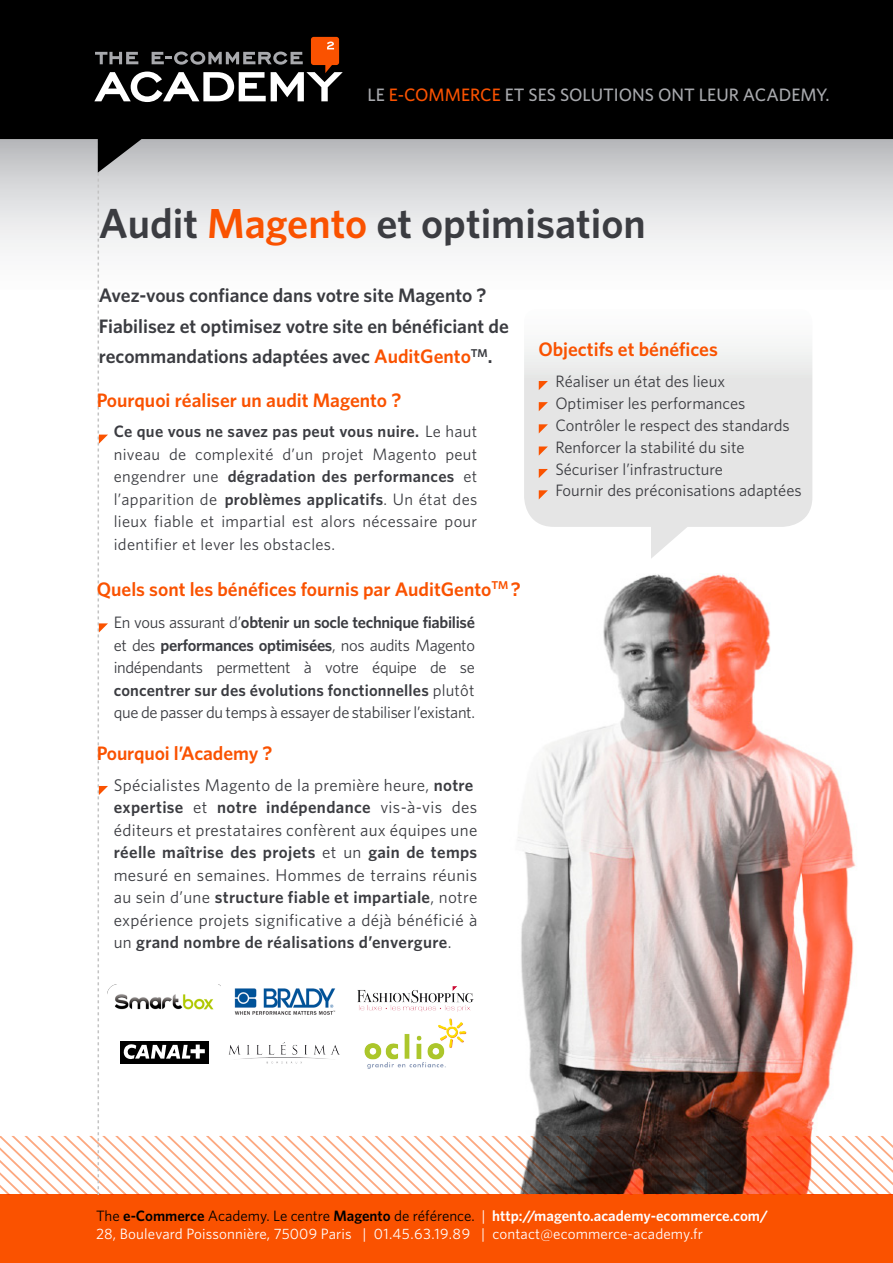
<style>
.page{position:relative;width:893px;height:1263px;background:#fff}
.page>*{position:absolute;margin:0;border:0;box-sizing:border-box;transform-origin:0 0}
.t1{font:600 42px "Whitney";color:#3b3c41}
.t2{font:600 19.5px "Whitney";color:#3b3c41}
.t3{font:600 19.5px "Whitney";color:#fa5200}
.t4{font:500 18px "Whitney";color:#a8a9ad}
.t5{font:16.95px/22.5px "Whitney";letter-spacing:.02em;color:#3b3c41;text-align:justify}
.t6{font:16.5px/22.5px "Whitney";color:#3b3c41;text-align:justify}
.t7{font:600 16.5px/22.5px "Whitney";letter-spacing:.01em;color:#3b3c41;text-align:justify}
.t8{font:16.5px "Whitney";letter-spacing:-.02em;color:#3b3c41}
.t9{font:600 15px "Whitney";color:#fff}
.t10{font:15px "Whitney";letter-spacing:.01em;color:#fff}
.s1{color:#fa5200}
.s2{font-weight:600}
.s3{font-weight:400}
.s4{font-weight:400;color:#000}
.s5{color:#000}
</style>
<div class="page">
<img style="left:518px;top:574px;width:338px;height:562px">
<div style="left:0;top:1195px;width:893px;height:68px;background:#fa5200"></div>
<svg style="left:0;top:1136px;width:893px;height:59px"></svg>
<img style="left:364px;top:1018px;width:103px;height:51px">
<img style="left:357px;top:986px;width:117px;height:25px">
<svg style="left:0;top:173px;width:893px;height:77px"></svg>
<svg style="left:524px;top:346px;width:288px;height:212px"></svg>
<svg style="left:539px;top:381px;width:9px;height:9px"></svg>
<svg style="left:539px;top:402px;width:9px;height:9px"></svg>
<svg style="left:539px;top:424px;width:9px;height:9px"></svg>
<svg style="left:539px;top:446px;width:9px;height:10px"></svg>
<svg style="left:539px;top:469px;width:9px;height:9px"></svg>
<svg style="left:539px;top:490px;width:9px;height:9px"></svg>
<svg style="left:0;top:0;width:893px;height:173px;background:#242424"></svg>
<svg style="left:94px;top:23px;width:249px;height:1172px"></svg>
<img style="left:234px;top:984px;width:103px;height:35px">
<p class="t4" style="left:367px;top:84px;width:464px">LE <span class="s1">E-COMMERCE</span> ET SES SOLUTIONS ONT LEUR ACADEMY.</p>
<p class="t1" style="left:99px;top:198px;width:549px">Audit <span class="s1">Magento</span> et optimisation</p>
<p class="t2" style="left:99px;top:284px;width:389px">Avez-vous confiance dans votre site Magento ?</p>
<p class="t2" style="left:99px;top:314px;width:411px">Fiabilisez et optimisez votre site en bénéficiant de</p>
<p class="t2" style="left:99px;top:345px;width:395px">recommandations adaptées avec <span class="s1">AuditGento</span><sup>TM</sup>.</p>
<p class="t3" style="left:538px;top:338px;width:181px">Objectifs et bénéfices</p>
<p class="t6" style="left:555px;top:369px;width:171px">Réaliser un état des lieux</p>
<p class="t6" style="left:555px;top:391px;width:192px">Optimiser les performances</p>
<p class="t6" style="left:555px;top:413px;width:236px">Contrôler le respect des standards</p>
<p class="t6" style="left:555px;top:435px;width:191px">Renforcer la stabilité du site</p>
<p class="t6" style="left:555px;top:457px;width:169px">Sécuriser l’infrastructure</p>
<p class="t6" style="left:555px;top:479px;width:248px">Fournir des préconisations adaptées</p>
<p class="t3" style="left:97px;top:389px;width:306px">Pourquoi réaliser un audit Magento ?</p>
<p class="t6" style="left:114px;top:420px;width:365px"><span class="s2">Ce que vous ne savez pas peut vous nuire.</span> Le haut niveau de complexité d’un projet Magento peut engendrer une <span class="s2">dégradation des performances</span> et l’apparition de <span class="s2">problèmes applicatifs</span>. Un état des lieux fiable et impartial est alors nécessaire pour identifier et lever les obstacles.</p>
<p class="t3" style="left:97px;top:577px;width:425px">Quels sont les bénéfices fournis par AuditGento<sup>TM</sup> ?</p>
<p class="t7" style="left:114px;top:611px;width:363px"><span class="s3">En vous assurant d’</span>obtenir un socle technique fiabilisé <span class="s3">et des</span> performances optimisées<span class="s3">, nos audits Magento indépendants permettent à votre équipe de se </span>concentrer sur des évolutions fonctionnelles <span class="s3">plutôt</span></p>
<p class="t8" style="left:114px;top:703px;width:363px">que de passer du temps à essayer de stabiliser l’existant.</p>
<p class="t3" style="left:97px;top:741px;width:177px">Pourquoi l’Academy ?</p>
<p class="t5" style="left:114px;top:773px;width:361px">Spécialistes Magento de la première heure, <span class="s2">notre</span></p>
<p class="t5" style="left:114px;top:796px;width:365px"><span class="s2">expertise</span> et <span class="s2">notre indépendance</span> vis-à-vis des éditeurs et prestataires confèrent aux équipes une <span class="s2">réelle maîtrise des projets</span> et un <span class="s2">gain de temps </span>mesuré en semaines. Hommes de terrains réunis au sein d’une <span class="s2">structure fiable et impartiale</span>, notre expérience projets significative a déjà bénéficié à un <span class="s2">grand nombre de réalisations d’envergure</span>.</p>
<p class="t9" style="left:96px;top:1206px;width:674px"><span class="s4">The</span> <span class="s5">e-Commerce</span> <span class="s4">Academy. Le centre</span> <span class="s5">Magento</span> <span class="s4">de référence.</span> <span class="s3">|</span> http://magento.academy-ecommerce.com/</p>
<p class="t10" style="left:96px;top:1224px;width:608px">28, Boulevard Poissonnière, 75009 Paris | 01.45.63.19.89 | contact@ecommerce-academy.fr</p>
</div>
